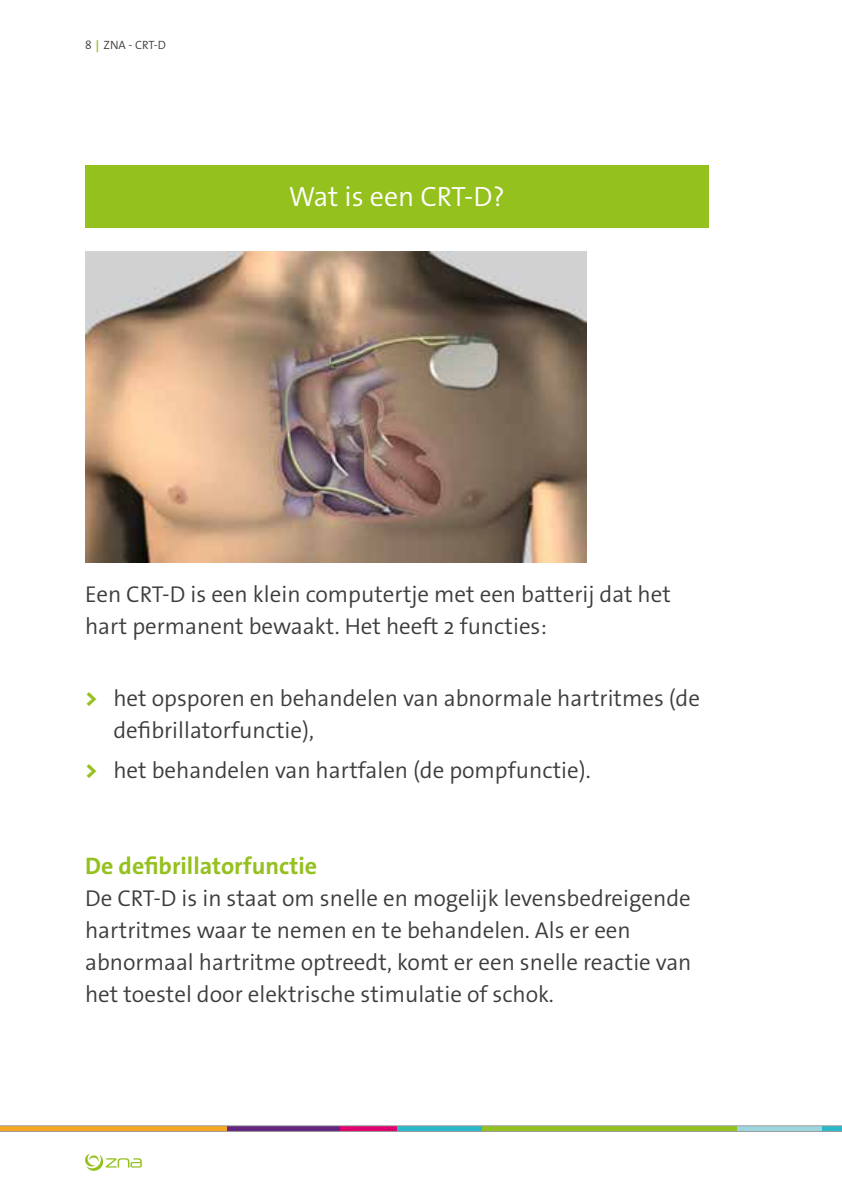
<style>
.page{position:relative;width:842px;height:1191px;background:#fff}
.page>*{position:absolute;margin:0;border:0;box-sizing:border-box;transform-origin:0 0}
.t1{font:300 28px "The Sans Os F";color:#fff}
.t2{font:700 24px "The Sans Os F";color:#95c11f}
.t3{font:300 23px/32px "The Sans Os F";color:#3c3c3b}
.t4{font:300 12px "The Sans Os F";color:#3c3c3b}
.s1{font-weight:700;color:#a2c73a}
.s2{font-weight:800;color:#95c11f}
</style>
<div class="page">
<svg style="left:0;top:1125px;width:842px;height:6px;background:#a49e6d"></svg>
<svg style="left:85px;top:1153px;width:57px;height:17px"></svg>
<div style="left:85px;top:165px;width:624px;height:62px;background:#95c11f"></div>
<img style="left:85px;top:252px;width:502px;height:310px">
<p class="t4" style="left:85px;top:37px;width:82px">8<span class="s1">↕</span>ZNA - CRT-D</p>
<p class="t1" style="left:289px;top:179px;width:218px">Wat is een CRT-D?</p>
<p class="t3" style="left:85px;top:578px;width:587px">Een CRT-D is een klein computertje met een batterij dat het hart permanent bewaakt. Het heeft 2 functies:</p>
<p class="t3" style="left:113px;top:682px;width:588px;text-indent:-28px"><span class="s2">&gt;</span> het opsporen en behandelen van abnormale hartritmes (de defibrillatorfunctie),</p>
<p class="t3" style="left:85px;top:754px;width:507px"><span class="s2">&gt;</span> het behandelen van hartfalen (de pompfunctie).</p>
<p class="t2" style="left:85px;top:851px;width:234px">De defibrillatorfunctie</p>
<p class="t3" style="left:85px;top:882px;width:608px">De CRT-D is in staat om snelle en mogelijk levensbedreigende hartritmes waar te nemen en te behandelen. Als er een abnormaal hartritme optreedt, komt er een snelle reactie van het toestel door elektrische stimulatie of schok.</p>
</div>
